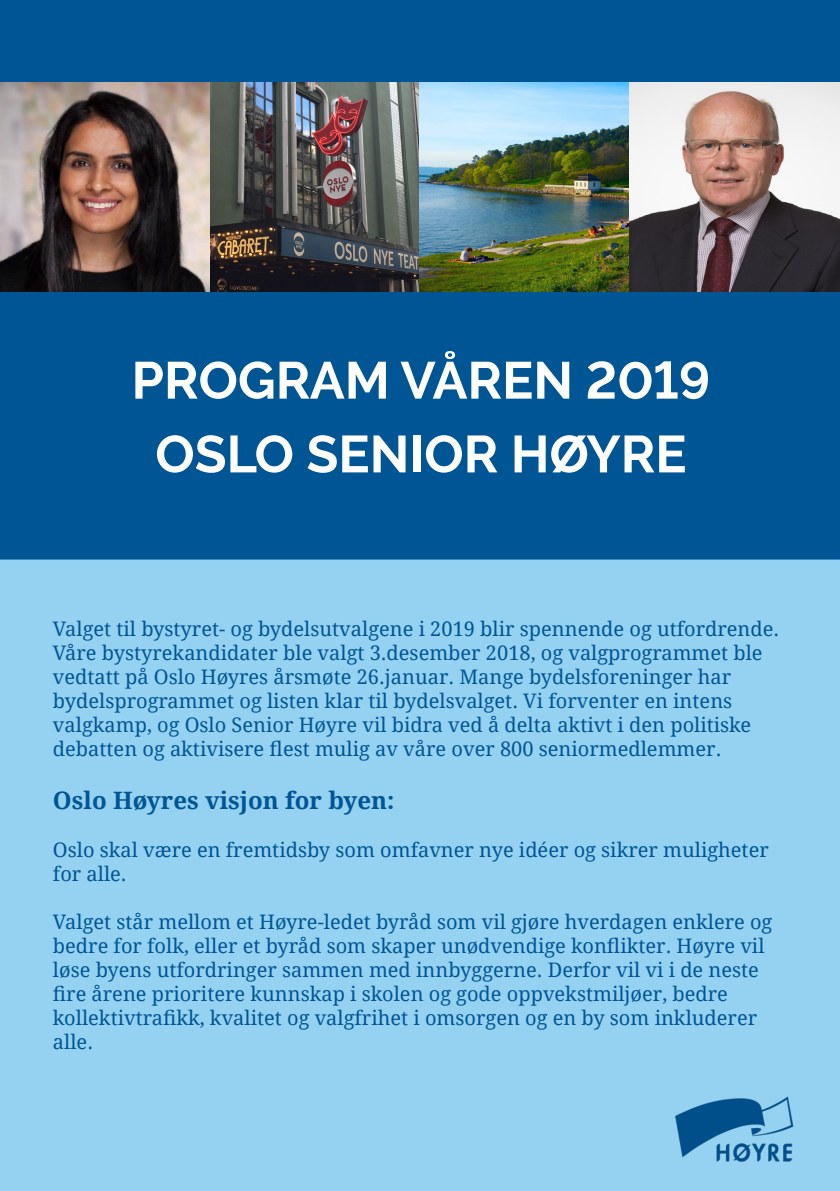
<style>
.page{position:relative;width:840px;height:1191px;background:#fff}
.page>*{position:absolute;margin:0;border:0;box-sizing:border-box;transform-origin:0 0}
.Overskrift{font:700 52px "Raleway";color:#fff}
.t1{font:700 24px "Droid Serif";color:#005594}
.t2{font:20px/24px "Droid Serif";color:#005594}
</style>
<div class="page">
<div style="left:0;top:0;width:839px;height:559px;background:#005594"></div>
<div style="left:0;top:559px;width:839px;height:632px;background:#95d2f2"></div>
<img style="left:210px;top:82px;width:209px;height:209px">
<img style="left:419px;top:82px;width:210px;height:209px">
<svg style="left:629px;top:82px;width:210px;height:209px"></svg>
<img style="left:0;top:82px;width:210px;height:209px">
<div style="left:669px;top:1094px;width:136px;height:71px;background:#95d2f2"></div>
<img style="left:675px;top:1096px;width:119px;height:66px">
<p class="Overskrift" style="left:131px;top:350px;width:580px">PROGRAM VÅREN 2019</p>
<p class="Overskrift" style="left:155px;top:424px;width:532px">OSLO SENIOR HØYRE</p>
<p class="t2" style="left:53px;top:616px;width:727px">Valget til bystyret- og bydelsutvalgene i 2019 blir spennende og utfordrende.<br>Våre bystyrekandidater ble valgt 3.desember 2018, og valgprogrammet ble vedtatt på Oslo Høyres årsmøte 26.januar. Mange bydelsforeninger har bydelsprogrammet og listen klar til bydelsvalget. Vi forventer en intens valgkamp, og Oslo Senior Høyre vil bidra ved å delta aktivt i den politiske debatten og aktivisere flest mulig av våre over 800 seniormedlemmer.</p>
<p class="t1" style="left:53px;top:784px;width:343px">Oslo Høyres visjon for byen:</p>
<p class="t2" style="left:53px;top:837px;width:717px">Oslo skal være en fremtidsby som omfavner nye idéer og sikrer muligheter for alle.</p>
<p class="t2" style="left:53px;top:909px;width:720px">Valget står mellom et Høyre-ledet byråd som vil gjøre hverdagen enklere og bedre for folk, eller et byråd som skaper unødvendige konflikter. Høyre vil løse byens utfordringer sammen med innbyggerne. Derfor vil vi i de neste fire årene prioritere kunnskap i skolen og gode oppvekstmiljøer, bedre kollektivtrafikk, kvalitet og valgfrihet i omsorgen og en by som inkluderer alle.</p>
</div>
